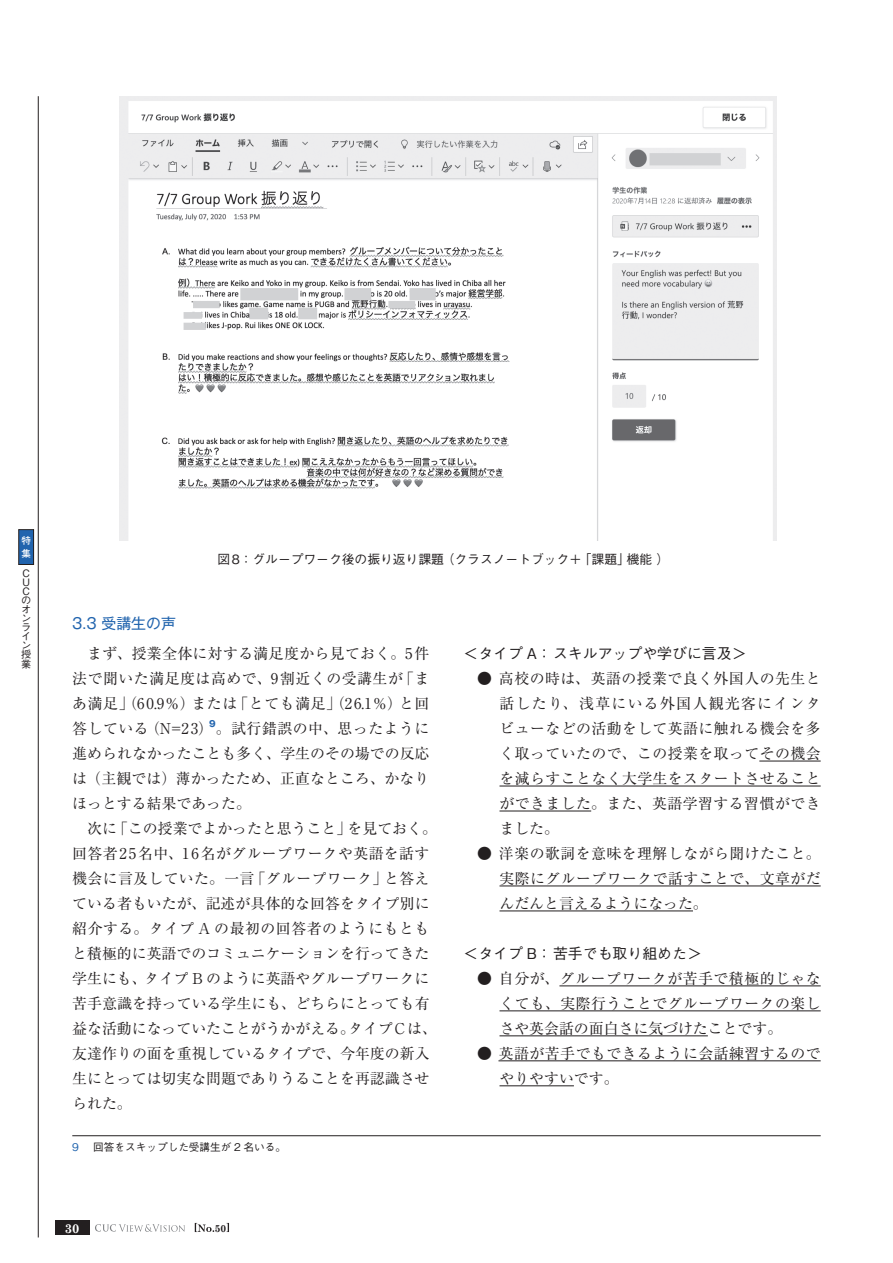
<style>
.page{position:relative;width:893px;height:1263px;background:#fff}
.page>*{position:absolute;margin:0;border:0;box-sizing:border-box;transform-origin:0 0}
.t1{font:14.85px/25px "Ryumin Pro";letter-spacing:.005em;color:#231f20;text-align:justify}
.t2{font:500 14.85px "Gothic BBB Pr 5";color:#231f20}
.t3{font:14.85px/25px "Ryumin Pro";letter-spacing:.03em;color:#231f20}
.t4{font:14.85px "Gothic MB101 Pr 5";color:#2164ae}
.t5{font:500 12.75px "Gothic BBB Pro";color:#231f20}
.t6{font:700 12.75px "Century Schoolbook";color:#fff}
.t7{font:500 10.65px "Gothic BBB Pro";color:#231f20}
.t8{font:500 10.65px "Gothic BBB Pro";color:#2164ae}
.t9{font:500 10.2px/9.1px "Gothic BBB Pro";color:#231f20}
.t10{font:700 10.05px "Century Schoolbook";color:#231f20}
.t11{font:700 9.6px/12.8px "Futo Go B101 Pro";color:#fff}
.t12{font:700 8.7px "Gothic MB101 Pro";color:#2164ae}
</style>
<div class="page">
<svg style="left:195px;top:1223px;width:19px;height:9px"></svg>
<svg style="left:227px;top:1223px;width:2px;height:9px"></svg>
<div style="left:55px;top:1220px;width:34px;height:15px;background:#231f20"></div>
<svg style="left:95px;top:1224px;width:90px;height:8px"></svg>
<hr style="left:759px;top:761px;width:62px;height:1px;background:#231f20">
<hr style="left:499px;top:786px;width:322px;height:1px;background:#231f20">
<hr style="left:499px;top:811px;width:92px;height:1px;background:#231f20">
<hr style="left:499px;top:885px;width:322px;height:1px;background:#231f20">
<hr style="left:499px;top:910px;width:194px;height:1px;background:#231f20">
<hr style="left:559px;top:985px;width:262px;height:1px;background:#231f20">
<hr style="left:499px;top:1010px;width:322px;height:1px;background:#231f20">
<hr style="left:499px;top:1035px;width:209px;height:1px;background:#231f20">
<hr style="left:498px;top:1060px;width:323px;height:1px;background:#231f20">
<hr style="left:499px;top:1085px;width:75px;height:1px;background:#231f20">
<hr style="left:72px;top:1135px;width:749px;height:1px;background:#231f20">
<img style="left:120px;top:96px;width:657px;height:444px">
<hr style="left:38px;top:96px;width:1px;height:1141px;background:#231f20">
<div style="left:19px;top:530px;width:15px;height:34px;background:#2164ae"></div>
<div style="left:18px;top:529px;width:16px;height:36px;border:1px solid #231f20"></div>
<p class="t11" style="left:21px;top:533px;width:11px">特集</p>
<p class="t9" style="left:21px;top:567px;width:11px">Ｃ<br>Ｕ<br>Ｃのオンライン授業</p>
<p class="t5" style="left:217px;top:549px;width:453px">図8：グループワーク後の振り返り課題 （クラスノートブック＋「課題」機能 ）</p>
<p class="t4" style="left:72px;top:611px;width:105px">3.3 受講生の声</p>
<p class="t1" style="left:72px;top:640px;width:359px;text-indent:15px">まず、授業全体に対する満足度から見ておく。5件法で聞いた満足度は高めで、9割近くの受講生が「まあ満足」（60.9％）または「とても満足」（26.1％）と回答している（N=23）。試行錯誤の中、思ったように</p>
<p class="t12" style="left:209px;top:716px;width:8px">9</p>
<p class="t1" style="left:72px;top:740px;width:359px">進められなかったことも多く、学生のその場での反応は （主観では）薄かったため、正直なところ、かなりほっとする結果であった。</p>
<p class="t1" style="left:72px;top:815px;width:366px;text-align:left;text-indent:15px">次に「この授業でよかったと思うこと」を見ておく。回答者25名中、16名がグループワークや英語を話す機会に言及していた。一言「グループワーク」と答えている者もいたが、記述が具体的な回答をタイプ別に紹介する。タイプ A の最初の回答者のようにもともと積極的に英語でのコミュニケーションを行ってきた学生にも、タイプ B のように英語やグループワークに苦手意識を持っている学生にも、どちらにとっても有益な活動になっていたことがうかがえる。タイプCは、友達作りの面を重視しているタイプで、今年度の新入生にとっては切実な問題でありうることを再認識させられた。</p>
<p class="t8" style="left:72px;top:1138px;width:8px">9</p>
<p class="t7" style="left:93px;top:1138px;width:194px">回答をスキップした受講生が 2 名いる。</p>
<p class="t6" style="left:65px;top:1220px;width:16px">30</p>
<p class="t10" style="left:215px;top:1222px;width:13px">50</p>
<p class="t2" style="left:463px;top:641px;width:285px">＜タイプ A： スキルアップや学びに言及＞</p>
<p class="t1" style="left:499px;top:665px;width:323px;text-indent:-23px">● 高校の時は、英語の授業で良く外国人の先生と話したり、浅草にいる外国人観光客にインタビューなどの活動をして英語に触れる機会を多く取っていたので、この授業を取ってその機会を減らすことなく大学生をスタートさせることができました。また、英語学習する習慣ができました。</p>
<p class="t1" style="left:499px;top:840px;width:323px;text-indent:-23px">● 洋楽の歌詞を意味を理解しながら聞けたこと。実際にグループワークで話すことで、文章がだんだんと言えるようになった。</p>
<p class="t2" style="left:463px;top:941px;width:240px">＜タイプ B： 苦手でも取り組めた＞</p>
<p class="t1" style="left:499px;top:965px;width:323px;text-indent:-23px">● 自分が、グループワークが苦手で積極的じゃなくても、実際行うことでグループワークの楽しさや英会話の面白さに気づけたことです。</p>
<p class="t3" style="left:499px;top:1040px;width:323px;text-indent:-23px">● 英語が苦手でもできるように会話練習するのでやりやすいです。</p>
</div>
